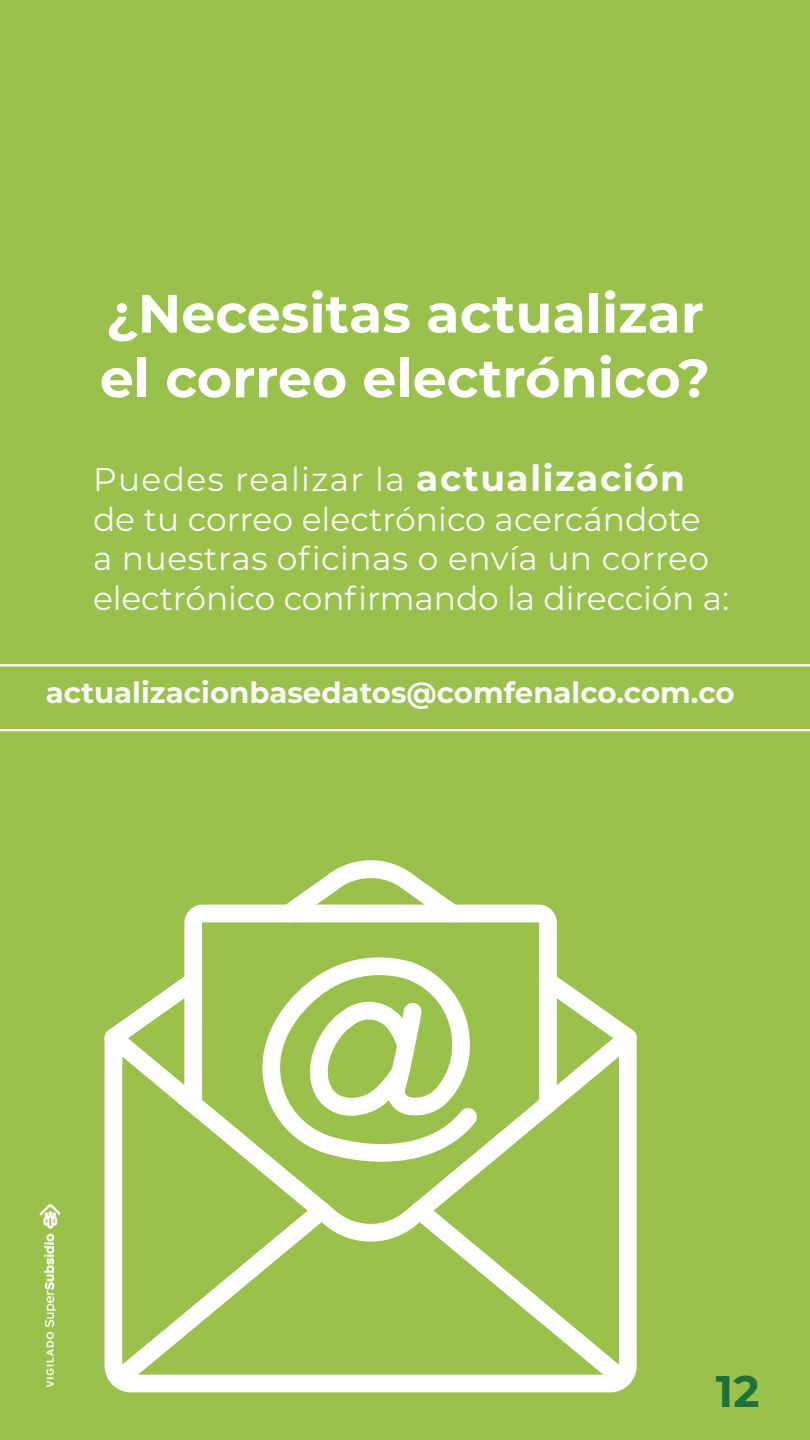
<style>
.page{position:relative;width:810px;height:1440px;background:#9ac14c}
.page>*{position:absolute;margin:0;border:0;box-sizing:border-box;transform-origin:0 0}
.t1{font:700 53.93px/64.7px "Montserrat";color:#fff}
.t2{font:700 44.25px "Montserrat";color:#1f713c}
.t3{font:32.92px/39.5px "Montserrat";color:#f9f9f9}
.t4{font:700 29.25px "Montserrat";color:#f9f9f9}
.s1{font-weight:700;font-size:36px}
</style>
<div class="page">
<svg style="left:105px;top:1047px;width:532px;height:345px"></svg>
<svg style="left:104px;top:977px;width:80px;height:70px"></svg>
<svg style="left:557px;top:976px;width:80px;height:71px"></svg>
<svg style="left:287px;top:860px;width:168px;height:44px"></svg>
<svg style="left:110px;top:1201px;width:221px;height:187px"></svg>
<svg style="left:410px;top:1201px;width:222px;height:187px"></svg>
<svg style="left:184px;top:904px;width:373px;height:209px"></svg>
<img style="left:39px;top:1204px;width:21px;height:183px">
<svg style="left:0;top:664px;width:810px;height:67px"></svg>
<h1 class="t1" style="left:100px;top:278px;width:612px">¿Necesitas actualizar el correo electrónico?</h1>
<p class="t3" style="left:93px;top:459px;width:638px">Puedes realizar la <span class="s1">actualización </span>de tu correo electrónico acercándote<br>a nuestras oficinas o envía un correo electrónico confirmando la dirección a:</p>
<p class="t4" style="left:46px;top:671px;width:690px">actualizacionbasedatos@comfenalco.com.co</p>
<h2 class="t2" style="left:716px;top:1359px;width:45px">12</h2>
</div>
